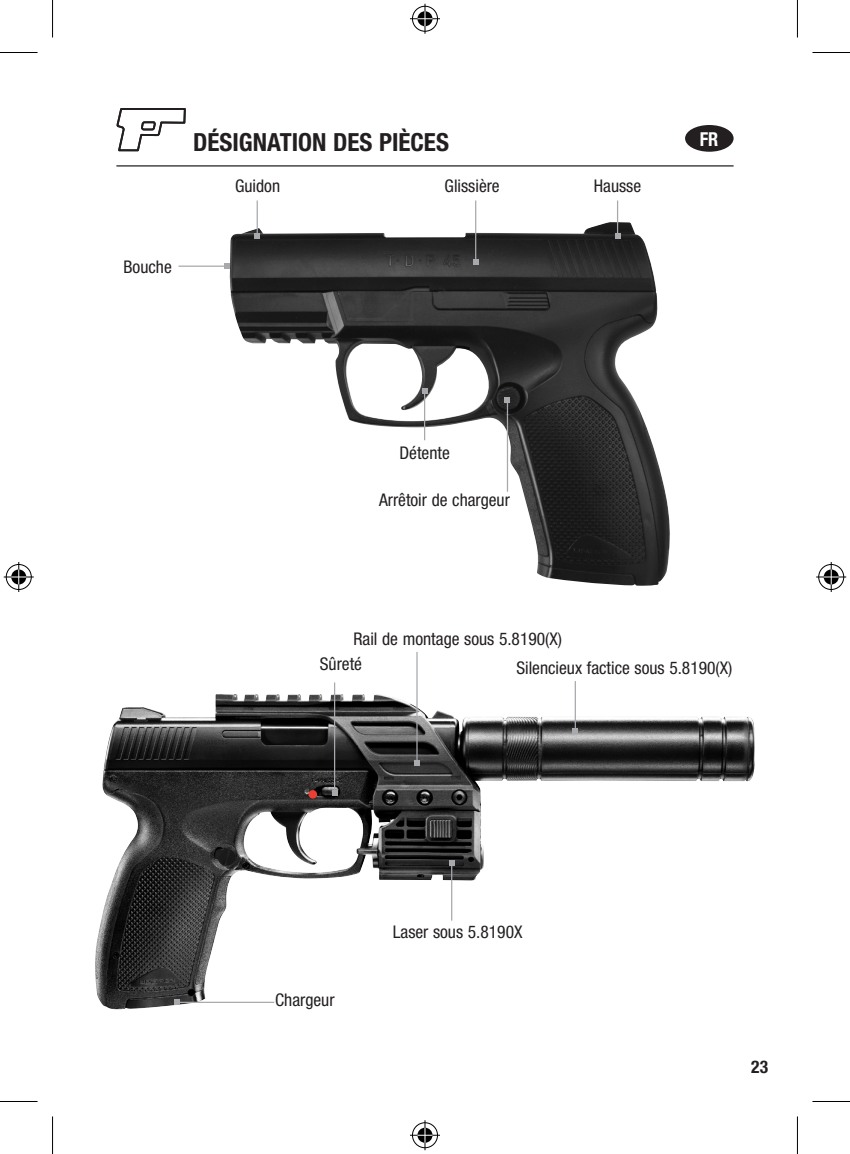
<style>
.page{position:relative;width:850px;height:1154px;background:#fff}
.page>*{position:absolute;margin:0;border:0;box-sizing:border-box;transform-origin:0 0}
.t1{font:700 condensed 25px "Helvetica Neue LT Pro";color:#231f20}
.t2{font:700 condensed 19.25px "Helvetica Neue LT Pro";color:#fff;scale:.95 1}
.t3{font:condensed 17.5px/29.2px "Helvetica Neue LT Pro";color:#231f20}
.t4{font:700 condensed 17.5px "Helvetica Neue LT Pro";color:#231f20}
</style>
<div class="page">
<hr style="left:116px;top:165px;width:617px;height:2px;background:#231f20">
<div style="left:684px;top:125px;width:49px;height:27px;background:#231f20;border-radius:50%"></div>
<img style="left:95px;top:694px;width:660px;height:316px">
<hr style="left:178px;top:266px;width:49px;height:1px;background:#a8a9ad">
<svg style="left:225px;top:264px;width:5px;height:5px"></svg>
<hr style="left:451px;top:863px;width:1px;height:58px;background:#a8a9ad">
<svg style="left:449px;top:860px;width:5px;height:5px"></svg>
<hr style="left:574px;top:681px;width:1px;height:50px;background:#a8a9ad">
<svg style="left:572px;top:728px;width:5px;height:5px"></svg>
<hr style="left:177px;top:1002px;width:97px;height:1px;background:#a8a9ad">
<svg style="left:174px;top:1000px;width:5px;height:5px"></svg>
<hr style="left:334px;top:682px;width:1px;height:111px;background:#a8a9ad">
<svg style="left:332px;top:791px;width:5px;height:5px"></svg>
<hr style="left:416px;top:652px;width:1px;height:111px;background:#a8a9ad">
<svg style="left:414px;top:760px;width:5px;height:5px"></svg>
<div style="left:308px;top:790px;width:9px;height:9px;background:#ee3e34;border-radius:50%"></div>
<img style="left:230px;top:222px;width:440px;height:364px">
<hr style="left:424px;top:391px;width:1px;height:49px;background:#a8a9ad">
<svg style="left:422px;top:389px;width:5px;height:5px"></svg>
<hr style="left:506px;top:400px;width:2px;height:92px;background:#a8a9ad">
<svg style="left:504px;top:398px;width:5px;height:5px"></svg>
<hr style="left:475px;top:200px;width:1px;height:62px;background:#a8a9ad">
<svg style="left:473px;top:259px;width:5px;height:5px"></svg>
<hr style="left:256px;top:200px;width:2px;height:36px;background:#a8a9ad">
<svg style="left:254px;top:233px;width:5px;height:5px"></svg>
<hr style="left:616px;top:200px;width:2px;height:36px;background:#a8a9ad">
<svg style="left:614px;top:233px;width:5px;height:5px"></svg>
<svg style="left:116px;top:108px;width:70px;height:44px"></svg>
<hr style="left:0;top:52px;width:38px;height:1px;background:#000">
<hr style="left:812px;top:52px;width:37px;height:1px;background:#000">
<hr style="left:0;top:1101px;width:38px;height:1px;background:#000">
<hr style="left:812px;top:1101px;width:37px;height:1px;background:#000">
<hr style="left:52px;top:0;width:1px;height:38px;background:#000">
<hr style="left:52px;top:1116px;width:1px;height:38px;background:#000">
<hr style="left:796px;top:0;width:1px;height:38px;background:#000">
<hr style="left:796px;top:1116px;width:1px;height:38px;background:#000">
<div style="left:410px;top:5px;width:29px;height:28px;border:3px solid #fff;border-radius:50%"></div>
<hr style="left:410px;top:17px;width:30px;height:3px;background:#fff">
<hr style="left:423px;top:4px;width:3px;height:30px;background:#fff">
<div style="left:415px;top:10px;width:19px;height:18px;border:3px solid #fff;border-radius:50%"></div>
<div style="left:412px;top:6px;width:25px;height:26px;border:1px solid #000;border-radius:50%"></div>
<hr style="left:410px;top:18px;width:30px;height:1px;background:#000">
<hr style="left:424px;top:4px;width:1px;height:30px;background:#000">
<svg style="left:417px;top:11px;width:15px;height:15px"></svg>
<div style="left:410px;top:1121px;width:29px;height:28px;border:3px solid #fff;border-radius:50%"></div>
<hr style="left:410px;top:1134px;width:30px;height:3px;background:#fff">
<hr style="left:423px;top:1120px;width:3px;height:30px;background:#fff">
<div style="left:415px;top:1126px;width:19px;height:18px;border:3px solid #fff;border-radius:50%"></div>
<div style="left:412px;top:1122px;width:25px;height:26px;border:1px solid #000;border-radius:50%"></div>
<hr style="left:410px;top:1135px;width:30px;height:1px;background:#000">
<hr style="left:424px;top:1120px;width:1px;height:30px;background:#000">
<svg style="left:417px;top:1128px;width:15px;height:15px"></svg>
<div style="left:5px;top:563px;width:28px;height:28px;border:3px solid #fff;border-radius:50%"></div>
<hr style="left:4px;top:575px;width:30px;height:3px;background:#fff">
<hr style="left:17px;top:562px;width:3px;height:30px;background:#fff">
<div style="left:10px;top:568px;width:18px;height:18px;border:3px solid #fff;border-radius:50%"></div>
<div style="left:6px;top:564px;width:26px;height:26px;border:1px solid #000;border-radius:50%"></div>
<hr style="left:4px;top:576px;width:30px;height:1px;background:#000">
<hr style="left:18px;top:562px;width:1px;height:30px;background:#000">
<svg style="left:11px;top:569px;width:15px;height:15px"></svg>
<div style="left:816px;top:563px;width:28px;height:28px;border:3px solid #fff;border-radius:50%"></div>
<hr style="left:815px;top:575px;width:30px;height:3px;background:#fff">
<hr style="left:829px;top:562px;width:3px;height:30px;background:#fff">
<div style="left:821px;top:568px;width:18px;height:18px;border:3px solid #fff;border-radius:50%"></div>
<div style="left:818px;top:564px;width:25px;height:26px;border:1px solid #000;border-radius:50%"></div>
<hr style="left:815px;top:576px;width:30px;height:1px;background:#000">
<hr style="left:830px;top:562px;width:1px;height:30px;background:#000">
<svg style="left:823px;top:569px;width:15px;height:15px"></svg>
<h1 class="t1" style="left:193px;top:127px;width:257px">DÉSIGNATION DES PIÈCES</h1>
<p class="t3" style="left:235px;top:171px;width:47px">Guidon</p>
<p class="t3" style="left:444px;top:171px;width:57px">Glissière</p>
<p class="t3" style="left:593px;top:171px;width:49px">Hausse</p>
<p class="t3" style="left:123px;top:252px;width:50px">Bouche</p>
<p class="t2" style="left:699px;top:127px;width:21px">FR</p>
<p class="t3" style="left:399px;top:438px;width:52px">Détente</p>
<p class="t3" style="left:379px;top:485px;width:132px">Arrêtoir de chargeur</p>
<p class="t3" style="left:516px;top:624px;width:217px;text-indent:-163px">Rail de montage sous 5.8190(X)<br>Silencieux factice sous 5.8190(X)</p>
<p class="t3" style="left:320px;top:649px;width:44px">Sûreté</p>
<p class="t3" style="left:275px;top:985px;width:61px">Chargeur</p>
<p class="t3" style="left:392px;top:917px;width:131px">Laser sous 5.8190X</p>
<p class="t4" style="left:751px;top:1056px;width:18px">23</p>
</div>
